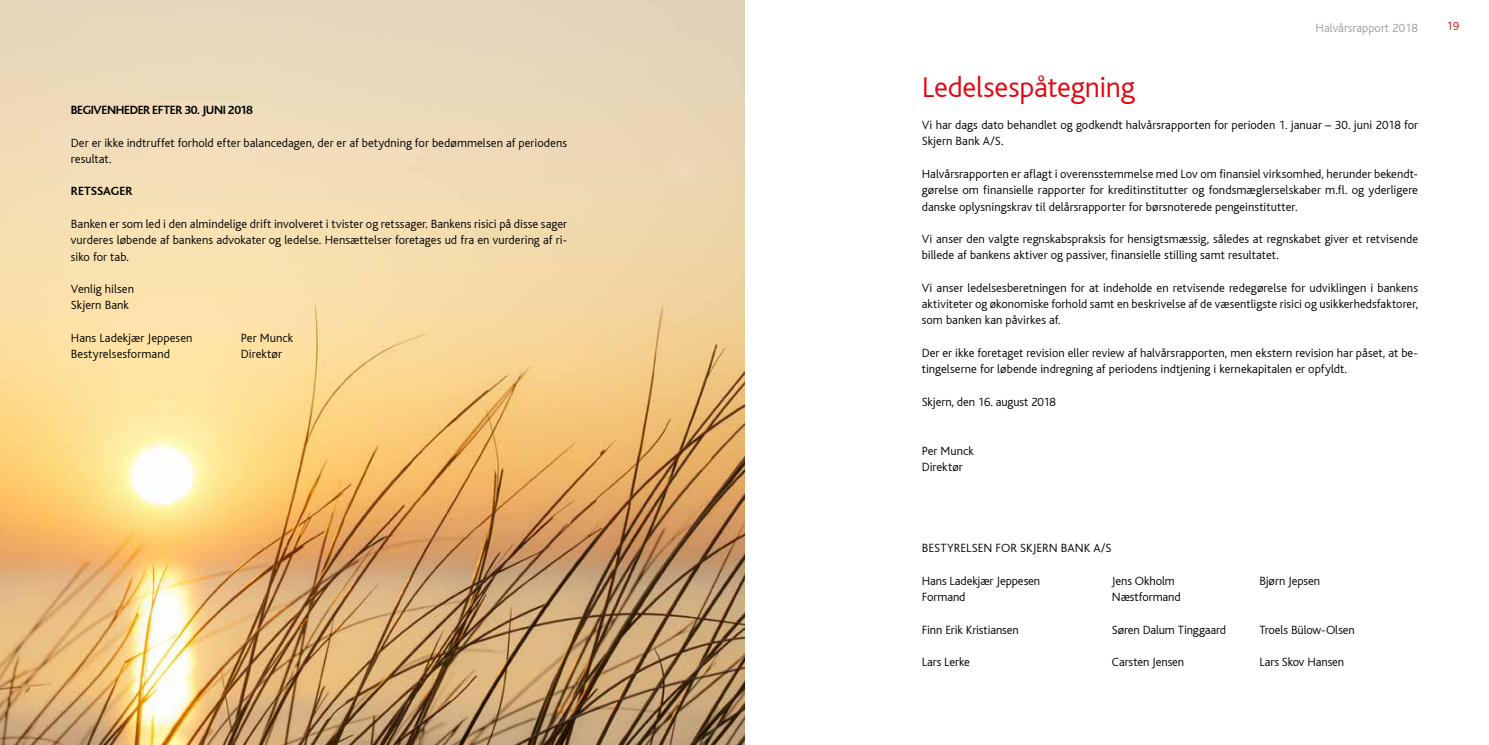
<style>
.page{position:relative;width:1489px;height:745px;background:#fff}
.page>*{position:absolute;margin:0;border:0;box-sizing:border-box;transform-origin:0 0}
.t1{font:300 30px "Bliss";letter-spacing:-.01em;color:#e30613}
.t2{font:300 12.5px/16.2px "Bliss";letter-spacing:.005em;color:#000}
.t3{font:700 12.5px "Bliss";letter-spacing:-.03em;color:#000}
.t4{font:300 12.5px "Bliss";color:#9d9d9c}
.t5{font:700 12.5px "Bliss";letter-spacing:.005em;color:#000}
.t6{font:300 12.5px "Bliss";color:#cd171a}
</style>
<div class="page">
<img style="left:0;top:0;width:744px;height:744px">
<p class="t3" style="left:71px;top:103px;width:183px">BEGIVENHEDER EFTER 30. JUNI 2018</p>
<p class="t2" style="left:71px;top:134px;width:498px">Der er ikke indtruffet forhold efter balancedagen, der er af betydning for bedømmelsen af periodens resultat.</p>
<p class="t5" style="left:71px;top:185px;width:63px">RETSSAGER</p>
<p class="t2" style="left:71px;top:216px;width:498px;text-align:justify">Banken er som led i den almindelige drift involveret i tvister og retssager. Bankens risici på disse sager vurderes løbende af bankens advokater og ledelse. Hensættelser foretages ud fra en vurdering af ri&shy;siko for tab.</p>
<p class="t2" style="left:71px;top:281px;width:65px">Venlig hilsen<br>Skjern Bank</p>
<p class="t2" style="left:71px;top:329px;width:123px">Hans Ladekjær Jeppesen</p>
<p class="t2" style="left:241px;top:329px;width:54px">Per Munck</p>
<p class="t2" style="left:71px;top:346px;width:101px">Bestyrelsesformand</p>
<p class="t2" style="left:241px;top:346px;width:43px">Direktør</p>
<p class="t4" style="left:1315px;top:21px;width:104px">Halvårsrapport 2018</p>
<p class="t6" style="left:1446px;top:19px;width:14px">19</p>
<h1 class="t1" style="left:921px;top:71px;width:215px">Ledelsespåtegning</h1>
<p class="t2" style="left:921px;top:117px;width:498px">Vi har dags dato behandlet og godkendt halvårsrapporten for perioden 1. januar – 30. juni 2018 for<br>Skjern Bank A/S.</p>
<p class="t2" style="left:921px;top:166px;width:498px;text-align:justify">Halvårsrapporten er aflagt i overensstemmelse med Lov om finansiel virksomhed, herunder bekendt&shy;gørelse om finansielle rapporter for kreditinstitutter og fondsmæglerselskaber m.fl. og yderligere danske oplysningskrav til delårsrapporter for børsnoterede pengeinstitutter.</p>
<p class="t2" style="left:921px;top:231px;width:498px">Vi anser den valgte regnskabspraksis for hensigtsmæssig, således at regnskabet giver et retvisende billede af bankens aktiver og passiver, finansielle stilling samt resultatet.</p>
<p class="t2" style="left:921px;top:280px;width:498px;text-align:justify">Vi anser ledelsesberetningen for at indeholde en retvisende redegørelse for udviklingen i bankens aktiviteter og økonomiske forhold samt en beskrivelse af de væsentligste risici og usikkerhedsfaktorer, som banken kan påvirkes af.</p>
<p class="t2" style="left:921px;top:345px;width:498px">Der er ikke foretaget revision eller review af halvårsrapporten, men ekstern revision har påset, at be&shy;tingelserne for løbende indregning af periodens indtjening i kernekapitalen er opfyldt.</p>
<p class="t2" style="left:921px;top:393px;width:136px">Skjern, den 16. august 2018</p>
<p class="t2" style="left:921px;top:442px;width:54px">Per Munck<br>Direktør</p>
<p class="t2" style="left:921px;top:540px;width:191px">BESTYRELSEN FOR SKJERN BANK A/S</p>
<p class="t2" style="left:921px;top:572px;width:120px">Hans Ladekjær Jeppesen</p>
<p class="t2" style="left:1111px;top:572px;width:64px">Jens Okholm</p>
<p class="t2" style="left:1259px;top:572px;width:62px">Bjørn Jepsen</p>
<p class="t2" style="left:921px;top:588px;width:45px">Formand</p>
<p class="t2" style="left:1111px;top:588px;width:70px">Næstformand</p>
<p class="t2" style="left:921px;top:621px;width:99px">Finn Erik Kristiansen</p>
<p class="t2" style="left:1111px;top:621px;width:116px">Søren Dalum Tinggaard</p>
<p class="t2" style="left:1259px;top:621px;width:97px">Troels Bülow-Olsen</p>
<p class="t2" style="left:921px;top:653px;width:49px">Lars Lerke</p>
<p class="t2" style="left:1111px;top:653px;width:74px">Carsten Jensen</p>
<p class="t2" style="left:1259px;top:653px;width:86px">Lars Skov Hansen</p>
</div>
